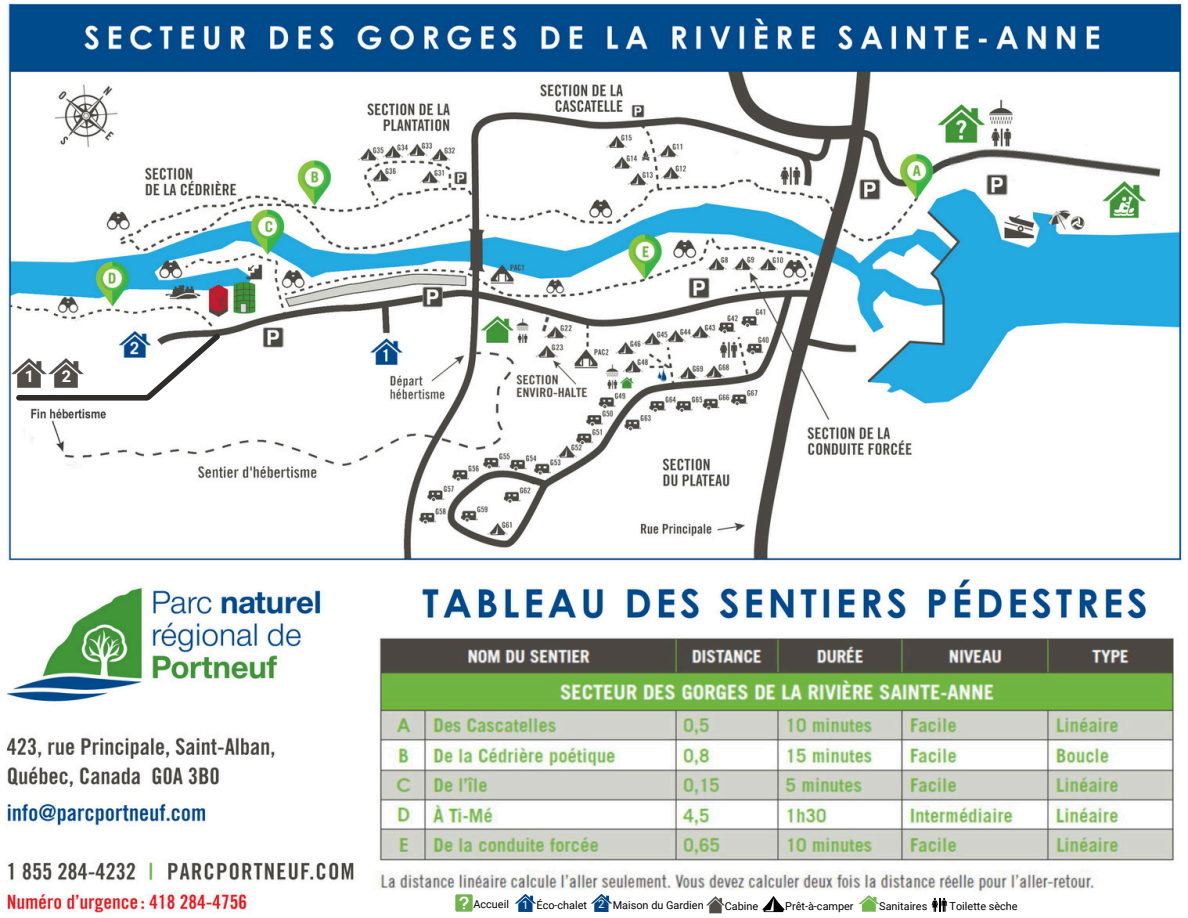
<style>
.page{position:relative;width:1188px;height:918px;background:#fff}
.page>*{position:absolute;margin:0;border:0;box-sizing:border-box;transform-origin:0 0}
.t1{font:700 16.35px "Roboto";color:#fff}
.t2{font:11.55px "Roboto";color:#fff}
.t3{font:10.95px "Roboto";color:#000}
</style>
<div class="page">
<img style="left:6px;top:4px;width:1176px;height:910px">
<img style="left:12px;top:357px;width:35px;height:31px">
<img style="left:49px;top:357px;width:35px;height:31px">
<div style="left:19px;top:395px;width:128px;height:6px;background:#2f2c29"></div>
<svg style="left:140px;top:328px;width:85px;height:77px"></svg>
<img style="left:706px;top:896px;width:18px;height:17px">
<img style="left:857px;top:894px;width:24px;height:19px">
<img style="left:453px;top:892px;width:22px;height:22px">
<svg style="left:932px;top:898px;width:15px;height:14px"></svg>
<img style="left:761px;top:894px;width:24px;height:20px">
<img style="left:514px;top:894px;width:22px;height:20px">
<img style="left:590px;top:894px;width:23px;height:20px">
<p class="t1" style="left:25px;top:367px;width:11px">1</p>
<p class="t1" style="left:62px;top:367px;width:11px">2</p>
<p class="t3" style="left:473px;top:898px;width:37px">Accueil</p>
<p class="t2" style="left:522px;top:898px;width:8px">1</p>
<p class="t3" style="left:537px;top:898px;width:52px">Éco-chalet</p>
<p class="t2" style="left:598px;top:898px;width:8px">2</p>
<p class="t3" style="left:613px;top:898px;width:92px">Maison du Gardien</p>
<p class="t3" style="left:725px;top:900px;width:35px">Cabine</p>
<h1 class="t3" style="left:785px;top:900px;width:70px">Prêt-à-camper</h1>
<h1 class="t3" style="left:879px;top:900px;width:50px">Sanitaires</h1>
<h1 class="t3" style="left:950px;top:900px;width:70px">Toilette sèche</h1>
</div>
